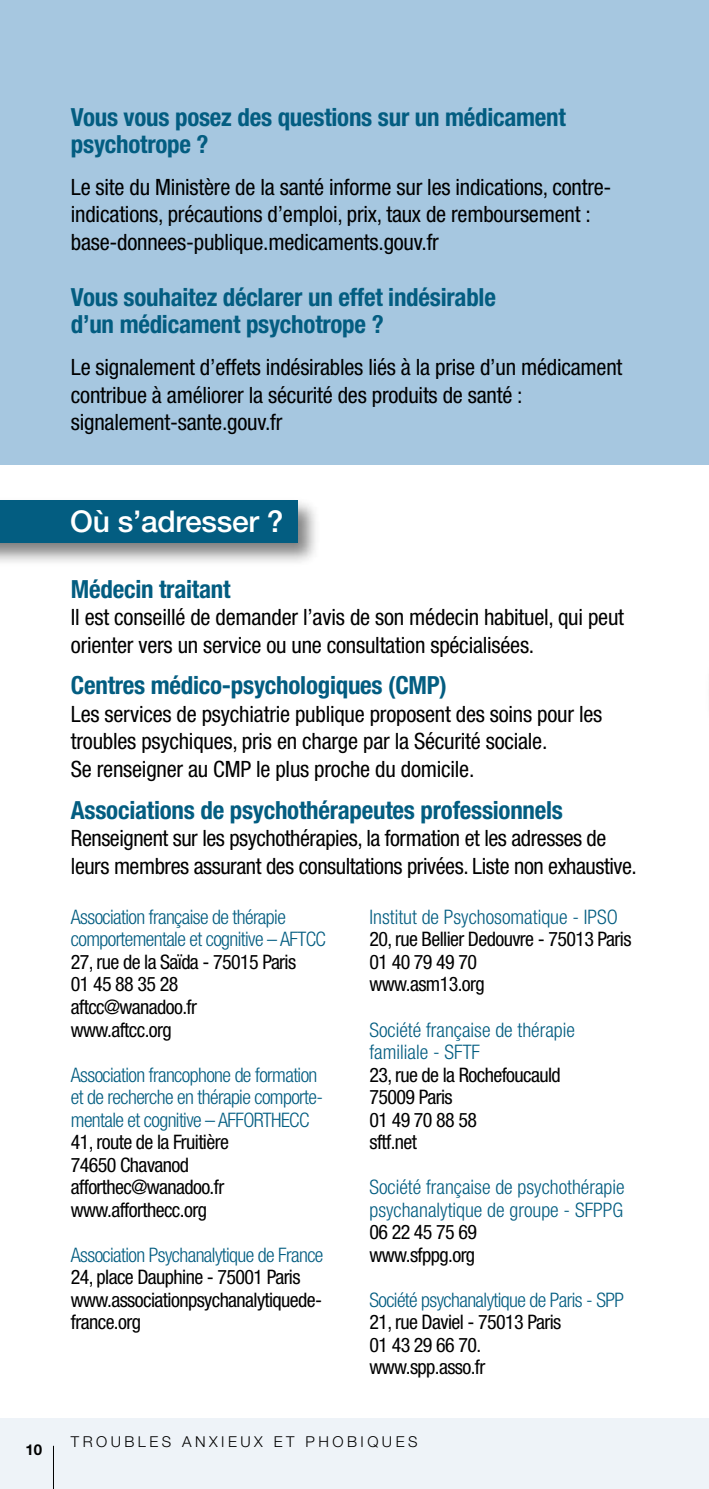
<style>
.page{position:relative;width:709px;height:1489px;background:#fff}
.page>*{position:absolute;margin:0;border:0;box-sizing:border-box;transform-origin:0 0}
.PETIT_TITRE_BLANC_DS{font:500 30px "Helvetica Neue LT Pro";letter-spacing:-.01em;color:#fff}
.INTERTITRE_COULEUR{font:700 condensed 25px/27.5px "Helvetica Neue";letter-spacing:-.01em;color:#035d81}
.TEXTE_NORMAL_NOIR{font:condensed 22.5px/27.5px "Helvetica Neue";letter-spacing:-.01em;color:#000}
.INTERTITRE_COULEUR-2{font:condensed 22.5px/27.5px "Helvetica Neue";letter-spacing:-.01em;color:#000}
.TEXTE_NORMAL_NOIR-2{font:condensed 20px/22.5px "Helvetica Neue";letter-spacing:-.03em;color:#000}
.TEXTE_NORMAL_NOIR-3{font:300 condensed 20px/22.5px "Helvetica Neue";letter-spacing:-.03em;color:#035d81}
.TEXTE_NORMAL_NOIR-4{font:300 condensed 20px/22.5px "Helvetica Neue";color:#035d81}
.INTERTITRE_COULEUR-3{font:300 condensed 20px/22.5px "Helvetica Neue";letter-spacing:-.03em;color:#035d81}
.INTERTITRE_COULEUR-4{font:300 condensed 20px "Helvetica Neue";color:#035d81}
.t1{font:300 15px "Helvetica Neue LT Pro";letter-spacing:.23em;color:#000}
.t2{font:700 15px "Helvetica Neue LT Pro";color:#000}
</style>
<div class="page">
<div style="left:0;top:1417px;width:709px;height:71px;background:#eef3f8"></div>
<div style="left:0;top:0;width:709px;height:464px;background:#a6c7e0"></div>
<div style="left:0;top:496px;width:321px;height:71px;background:#000;opacity:.5"></div>
<div style="left:0;top:500px;width:297px;height:43px;background:#035d81"></div>
<hr style="left:708px;top:661px;width:1px;height:42px;background:#035d81">
<hr style="left:53px;top:1445px;width:1px;height:43px;background:#000">
<p class="INTERTITRE_COULEUR" style="left:71px;top:103px;width:496px">Vous vous posez des questions sur un médicament psychotrope ?</p>
<p class="INTERTITRE_COULEUR-2" style="left:71px;top:173px;width:542px">Le site du Ministère de la santé informe sur les indications, contre&shy;indications, précautions d’emploi, prix, taux de remboursement : base-donnees-publique.medicaments.gouv.fr</p>
<p class="INTERTITRE_COULEUR" style="left:71px;top:283px;width:426px">Vous souhaitez déclarer un effet indésirable d’un médicament psychotrope ?</p>
<p class="INTERTITRE_COULEUR-2" style="left:71px;top:353px;width:553px">Le signalement d’effets indésirables liés à la prise d’un médicament contribue à améliorer la sécurité des produits de santé : signalement-sante.gouv.fr</p>
<p class="t2" style="left:26px;top:1440px;width:18px">10</p>
<p class="PETIT_TITRE_BLANC_DS" style="left:70px;top:503px;width:215px">Où s’adresser ?</p>
<p class="INTERTITRE_COULEUR" style="left:71px;top:574px;width:161px">Médecin traitant</p>
<p class="TEXTE_NORMAL_NOIR" style="left:71px;top:603px;width:554px">Il est conseillé de demander l’avis de son médecin habituel, qui peut orienter vers un service ou une consultation spécialisées.</p>
<p class="INTERTITRE_COULEUR" style="left:71px;top:671px;width:377px">Centres médico-psychologiques (CMP)</p>
<p class="TEXTE_NORMAL_NOIR" style="left:71px;top:700px;width:533px">Les services de psychiatrie publique proposent des soins pour les troubles psychiques, pris en charge par la Sécurité sociale.</p>
<p class="TEXTE_NORMAL_NOIR" style="left:71px;top:755px;width:405px">Se renseigner au CMP le plus proche du domicile.</p>
<p class="INTERTITRE_COULEUR" style="left:71px;top:795px;width:493px">Associations de psychothérapeutes professionnels</p>
<p class="TEXTE_NORMAL_NOIR" style="left:71px;top:824px;width:567px">Renseignent sur les psychothérapies, la formation et les adresses de leurs membres assurant des consultations privées. Liste non exhaustive.</p>
<p class="INTERTITRE_COULEUR-3" style="left:71px;top:905px;width:256px">Association française de thérapie comportementale et cognitive – AFTCC</p>
<p class="TEXTE_NORMAL_NOIR-2" style="left:71px;top:950px;width:227px">27, rue de la Saïda - 75015 Paris<br>01 45 88 35 28 aftcc@wanadoo.fr www.aftcc.org</p>
<p class="TEXTE_NORMAL_NOIR-3" style="left:71px;top:1062px;width:254px">Association francophone de formation et de recherche en thérapie comporte&shy;mentale et cognitive – AFFORTHECC</p>
<p class="TEXTE_NORMAL_NOIR-2" style="left:71px;top:1130px;width:159px">41, route de la Fruitière<br>74650 Chavanod afforthec@wanadoo.fr www.afforthecc.org</p>
<p class="TEXTE_NORMAL_NOIR-3" style="left:71px;top:1242px;width:254px">Association Psychanalytique de France</p>
<p class="TEXTE_NORMAL_NOIR-2" style="left:71px;top:1265px;width:253px">24, place Dauphine - 75001 Paris www.associationpsychanalytiquede&shy;france.org</p>
<p class="INTERTITRE_COULEUR-4" style="left:369px;top:905px;width:250px">Institut de Psychosomatique - IPSO</p>
<p class="TEXTE_NORMAL_NOIR-2" style="left:369px;top:928px;width:263px">20, rue Bellier Dedouvre - 75013 Paris<br>01 40 79 49 70</p>
<p class="TEXTE_NORMAL_NOIR-2" style="left:369px;top:973px;width:117px">www.asm13.org</p>
<p class="TEXTE_NORMAL_NOIR-4" style="left:369px;top:1017px;width:207px">Société française de thérapie familiale - SFTF</p>
<p class="TEXTE_NORMAL_NOIR-2" style="left:369px;top:1063px;width:193px">23, rue de la Rochefoucauld<br>75009 Paris<br>01 49 70 88 58<br>sftf.net</p>
<p class="TEXTE_NORMAL_NOIR-4" style="left:369px;top:1175px;width:257px">Société française de psychothérapie psychanalytique de groupe - SFPPG</p>
<p class="TEXTE_NORMAL_NOIR-2" style="left:369px;top:1220px;width:109px">06 22 45 75 69</p>
<p class="TEXTE_NORMAL_NOIR-2" style="left:369px;top:1243px;width:107px">www.sfppg.org</p>
<p class="INTERTITRE_COULEUR-3" style="left:369px;top:1287px;width:256px">Société psychanalytique de Paris - SPP</p>
<p class="TEXTE_NORMAL_NOIR-2" style="left:369px;top:1310px;width:193px">21, rue Daviel - 75013 Paris<br>01 43 29 66 70. www.spp.asso.fr</p>
<p class="t1" style="left:71px;top:1432px;width:348px">TROUBLES ANXIEUX ET PHOBIQUES</p>
</div>
